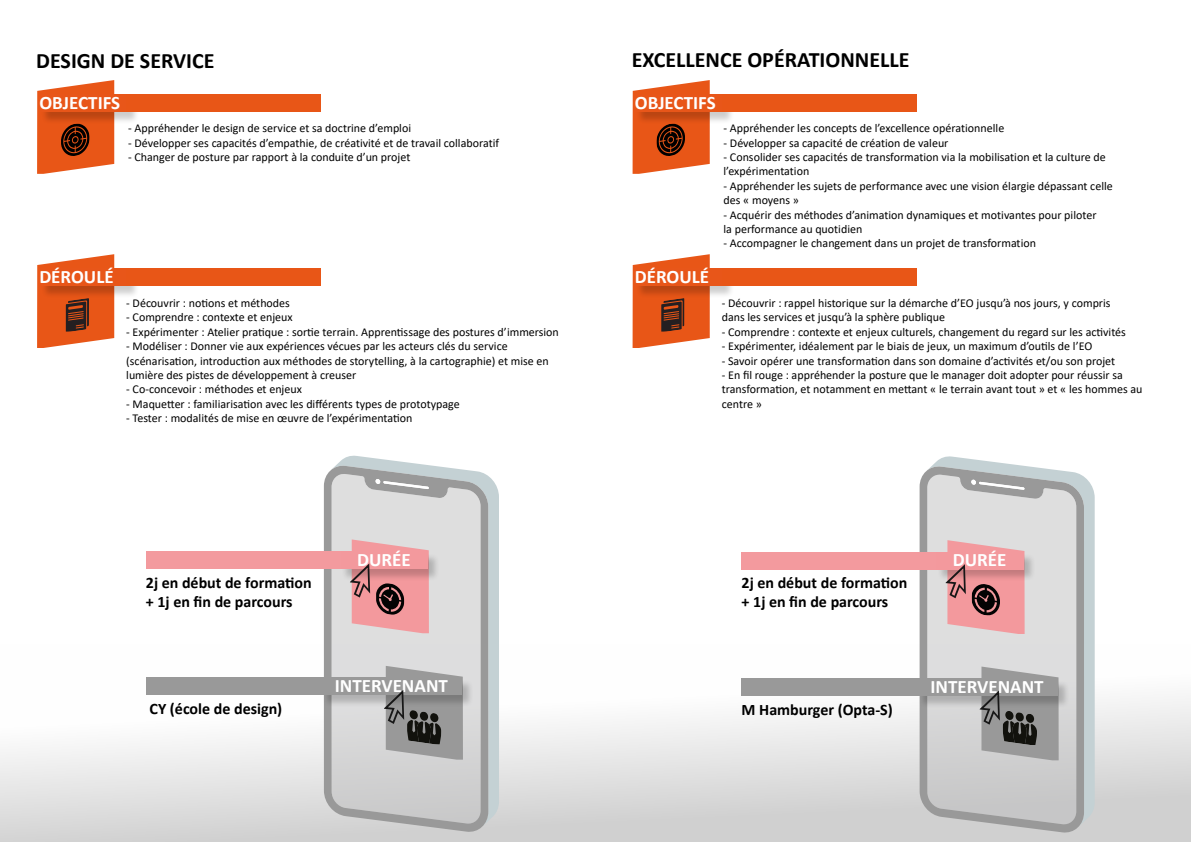
<style>
.page{position:relative;width:1191px;height:842px;background:#fff}
.page>*{position:absolute;margin:0;border:0;box-sizing:border-box;transform-origin:0 0}
.t1{font:700 22px "Calibri";color:#000}
.t2{font:700 19px "Calibri";color:#fff}
.t3{font:700 16px/19.2px "Calibri";color:#000}
.t4{font:12px/14.4px "Calibri";color:#000}
</style>
<div class="page">
<div style="left:0;top:644px;width:1191px;height:197px;background:linear-gradient(to bottom,#fff,#d0d0d0)"></div>
<svg style="left:337px;top:455px;width:162px;height:372px;fill:#c4d1d4"></svg>
<svg style="left:324px;top:464px;width:164px;height:369px;background:#cdcdcd"></svg>
<svg style="left:375px;top:479px;width:54px;height:10px"></svg>
<div style="left:342px;top:552px;width:98px;height:29px;background:#000;opacity:.2"></div>
<div style="left:340px;top:551px;width:87px;height:17px;background:#f3999d"></div>
<div style="left:146px;top:678px;width:228px;height:17px;background:#999"></div>
<div style="left:146px;top:551px;width:194px;height:17px;background:#f39a9e"></div>
<div style="left:323px;top:679px;width:151px;height:28px;background:#000;opacity:.2"></div>
<div style="left:321px;top:678px;width:140px;height:17px;background:#999"></div>
<svg style="left:350px;top:539px;width:79px;height:94px"></svg>
<svg style="left:384px;top:666px;width:79px;height:94px"></svg>
<svg style="left:933px;top:456px;width:161px;height:371px;fill:#c4d1d4"></svg>
<svg style="left:919px;top:465px;width:165px;height:369px;background:#cbcbcc"></svg>
<svg style="left:971px;top:479px;width:53px;height:11px"></svg>
<div style="left:937px;top:553px;width:98px;height:29px;background:#000;opacity:.2"></div>
<div style="left:936px;top:552px;width:87px;height:17px;background:#f3999d"></div>
<div style="left:741px;top:678px;width:229px;height:17px;background:#999"></div>
<div style="left:741px;top:552px;width:195px;height:17px;background:#f39a9e"></div>
<div style="left:918px;top:680px;width:151px;height:28px;background:#000;opacity:.2"></div>
<div style="left:917px;top:678px;width:140px;height:17px;background:#999"></div>
<svg style="left:945px;top:540px;width:79px;height:94px"></svg>
<svg style="left:979px;top:666px;width:79px;height:94px"></svg>
<div style="left:41px;top:96px;width:98px;height:28px;background:#000;opacity:.2"></div>
<div style="left:39px;top:94px;width:88px;height:17px;background:#e85619"></div>
<div style="left:127px;top:94px;width:194px;height:17px;background:#e85617"></div>
<svg style="left:37px;top:80px;width:77px;height:94px"></svg>
<div style="left:41px;top:269px;width:98px;height:29px;background:#000;opacity:.2"></div>
<div style="left:39px;top:268px;width:88px;height:17px;background:#e85619"></div>
<div style="left:127px;top:268px;width:194px;height:17px;background:#e85617"></div>
<svg style="left:37px;top:254px;width:77px;height:94px"></svg>
<div style="left:636px;top:96px;width:98px;height:28px;background:#000;opacity:.2"></div>
<div style="left:635px;top:94px;width:87px;height:17px;background:#e85619"></div>
<div style="left:722px;top:94px;width:194px;height:17px;background:#e85617"></div>
<svg style="left:632px;top:80px;width:77px;height:94px"></svg>
<div style="left:636px;top:269px;width:98px;height:29px;background:#000;opacity:.2"></div>
<div style="left:635px;top:268px;width:87px;height:17px;background:#e85619"></div>
<div style="left:722px;top:268px;width:194px;height:17px;background:#e85617"></div>
<svg style="left:632px;top:254px;width:77px;height:94px"></svg>
<h1 class="t1" style="left:36px;top:45px;width:180px">DESIGN DE SERVICE</h1>
<h1 class="t1" style="left:631px;top:45px;width:279px">EXCELLENCE OPÉRATIONNELLE</h1>
<h2 class="t2" style="left:39px;top:89px;width:82px">OBJECTIFS</h2>
<h2 class="t2" style="left:635px;top:89px;width:82px">OBJECTIFS</h2>
<p class="t4" style="left:128px;top:121px;width:284px">- Appréhender le design de service et sa doctrine d’emploi</p>
<p class="t4" style="left:128px;top:135px;width:372px">- Développer ses capacités d’empathie, de créativité et de travail collaboratif</p>
<p class="t4" style="left:128px;top:149px;width:284px">- Changer de posture par rapport à la conduite d’un projet</p>
<p class="t4" style="left:723px;top:121px;width:282px">- Appréhender les concepts de l’excellence opérationnelle</p>
<p class="t4" style="left:723px;top:135px;width:226px">- Développer sa capacité de création de valeur</p>
<p class="t4" style="left:723px;top:149px;width:383px">- Consolider ses capacités de transformation via la mobilisation et la culture de l’expérimentation</p>
<p class="t4" style="left:723px;top:178px;width:391px">- Appréhender les sujets de performance avec une vision élargie dépassant celle des « moyens »</p>
<p class="t4" style="left:723px;top:207px;width:374px">- Acquérir des méthodes d’animation dynamiques et motivantes pour piloter la performance au quotidien</p>
<p class="t4" style="left:723px;top:236px;width:314px">- Accompagner le changement dans un projet de transformation</p>
<h2 class="t2" style="left:39px;top:263px;width:76px">DÉROULÉ</h2>
<h2 class="t2" style="left:635px;top:263px;width:76px">DÉROULÉ</h2>
<p class="t4" style="left:126px;top:295px;width:165px">- Découvrir : notions et méthodes</p>
<p class="t4" style="left:126px;top:310px;width:168px">- Comprendre : contexte et enjeux</p>
<p class="t4" style="left:126px;top:324px;width:434px">- Expérimenter : Atelier pratique : sortie terrain. Apprentissage des postures d’immersion</p>
<p class="t4" style="left:126px;top:339px;width:424px">- Modéliser : Donner vie aux expériences vécues par les acteurs clés du service (scénarisation, introduction aux méthodes de storytelling, à la cartographie) et mise en lumière des pistes de développement à creuser</p>
<p class="t4" style="left:126px;top:382px;width:177px">- Co-concevoir : méthodes et enjeux</p>
<p class="t4" style="left:126px;top:396px;width:335px">- Maquetter : familiarisation avec les différents types de prototypage</p>
<p class="t4" style="left:126px;top:411px;width:288px">- Tester : modalités de mise en œuvre de l’expérimentation</p>
<p class="t4" style="left:721px;top:295px;width:390px">- Découvrir : rappel historique sur la démarche d’EO jusqu’à nos jours, y compris dans les services et jusqu’à la sphère publique</p>
<p class="t4" style="left:721px;top:324px;width:406px">- Comprendre : contexte et enjeux culturels, changement du regard sur les activités</p>
<p class="t4" style="left:721px;top:339px;width:372px">- Expérimenter, idéalement par le biais de jeux, un maximum d’outils de l’EO</p>
<p class="t4" style="left:721px;top:353px;width:395px">- Savoir opérer une transformation dans son domaine d’activités et/ou son projet</p>
<p class="t4" style="left:721px;top:367px;width:422px">- En fil rouge : appréhender la posture que le manager doit adopter pour réussir sa transformation, et notamment en mettant « le terrain avant tout » et « les hommes au centre »</p>
<h2 class="t2" style="left:357px;top:546px;width:55px">DURÉE</h2>
<h2 class="t2" style="left:952px;top:547px;width:55px">DURÉE</h2>
<h3 class="t3" style="left:146px;top:572px;width:167px">2j en début de formation + 1j en fin de parcours</h3>
<h3 class="t3" style="left:741px;top:573px;width:167px">2j en début de formation + 1j en fin de parcours</h3>
<h2 class="t2" style="left:335px;top:672px;width:115px">INTERVENANT</h2>
<h2 class="t2" style="left:930px;top:673px;width:115px">INTERVENANT</h2>
<h3 class="t3" style="left:150px;top:699px;width:134px">CY (école de design)</h3>
<h3 class="t3" style="left:741px;top:699px;width:153px">M Hamburger (Opta-S)</h3>
</div>
